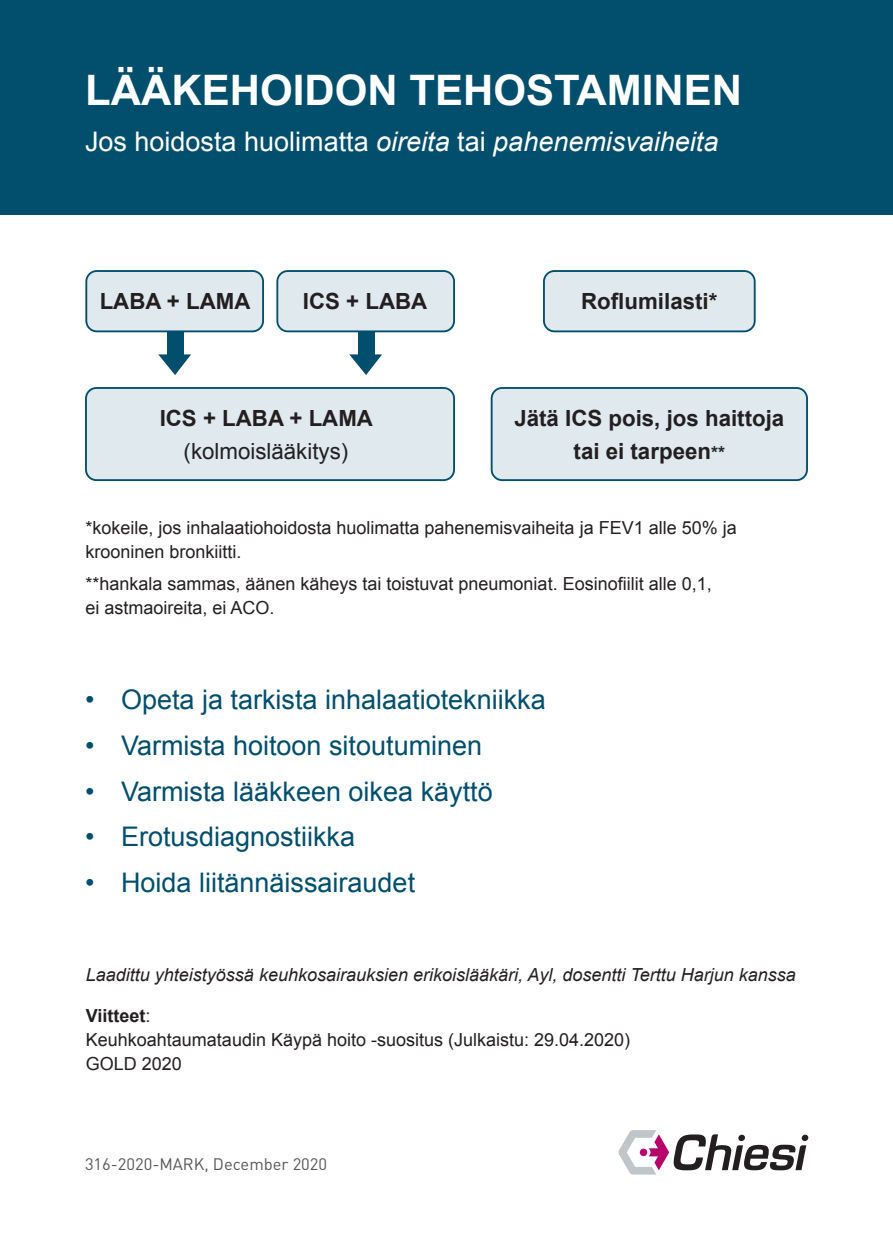
<style>
.page{position:relative;width:893px;height:1259px;background:#fff}
.page>*{position:absolute;margin:0;border:0;box-sizing:border-box;transform-origin:0 0}
.t1{font:700 42px "Arial";color:#fff}
.Brödtext__punkter{font:27px "Arial";color:#014e6d}
.Brödtext__punkter-2{font:27px "Arial";color:#fff}
.Brödtext_1{font:700 22.2px/33px "Arial";color:#231f20;text-align:center}
.Brödtext_1-2{font:22.2px "Arial";color:#231f20}
.Brödtext_1-3{font:18px/24px "Arial";color:#231f20}
.Brödtext__punkter-3{font:italic 18px "Arial";color:#231f20}
.Brödtext__punkter-4{font:18px/24px "Arial";color:#231f20}
.t2{font:16.5px "DIN";color:#57585a}
.s1{font-style:italic}
.s2{font-size:18px}
.s3{font-weight:700}
</style>
<div class="page">
<div style="left:0;top:0;width:893px;height:215px;background:#014e6d"></div>
<svg style="left:618px;top:1130px;width:188px;height:44px"></svg>
<div style="left:640px;top:1148px;width:7px;height:8px;background:#b6036c;border-radius:50%"></div>
<div style="left:738px;top:1134px;width:7px;height:7px;background:#231f20;border-radius:50%"></div>
<div style="left:802px;top:1134px;width:6px;height:7px;background:#231f20;border-radius:50%"></div>
<div style="left:167px;top:332px;width:16px;height:28px;background:#014e6d"></div>
<svg style="left:158px;top:354px;width:33px;height:21px"></svg>
<div style="left:358px;top:332px;width:16px;height:28px;background:#014e6d"></div>
<svg style="left:349px;top:354px;width:33px;height:21px"></svg>
<div style="left:86px;top:271px;width:177px;height:60px;background:#e0eaee;border-radius:11px"></div>
<div style="left:85px;top:270px;width:179px;height:62px;border:2px solid #014e6d;border-radius:11px"></div>
<div style="left:86px;top:388px;width:368px;height:92px;background:#e0eaee;border-radius:11px"></div>
<div style="left:85px;top:387px;width:370px;height:94px;border:2px solid #014e6d;border-radius:11px"></div>
<div style="left:492px;top:388px;width:315px;height:92px;background:#e0eaee;border-radius:11px"></div>
<div style="left:491px;top:387px;width:317px;height:94px;border:2px solid #014e6d;border-radius:11px"></div>
<div style="left:277px;top:271px;width:177px;height:60px;background:#e0eaee;border-radius:11px"></div>
<div style="left:276px;top:270px;width:179px;height:62px;border:2px solid #014e6d;border-radius:11px"></div>
<div style="left:544px;top:271px;width:211px;height:60px;background:#e0eaee;border-radius:11px"></div>
<div style="left:543px;top:270px;width:213px;height:62px;border:2px solid #014e6d;border-radius:11px"></div>
<p class="t1" style="left:85px;top:62px;width:659px">LÄÄKEHOIDON TEHOSTAMINEN</p>
<p class="Brödtext__punkter-2" style="left:85px;top:124px;width:635px">Jos hoidosta huolimatta <span class="s1">oireita</span> tai <span class="s1">pahenemisvaiheita</span></p>
<p class="Brödtext_1" style="left:100px;top:286px;width:152px">LABA + LAMA</p>
<p class="Brödtext_1" style="left:303px;top:286px;width:126px">ICS + LABA</p>
<p class="Brödtext_1" style="left:581px;top:286px;width:138px">Roflumilasti*</p>
<p class="Brödtext_1" style="left:160px;top:402px;width:215px">ICS + LABA + LAMA</p>
<p class="Brödtext_1-2" style="left:184px;top:436px;width:166px">(kolmoislääkitys)</p>
<p class="Brödtext_1" style="left:514px;top:402px;width:271px">Jätä ICS pois, jos haittoja tai ei tarpeen<span class="s2">**</span></p>
<p class="Brödtext_1-3" style="left:85px;top:515px;width:653px">*kokeile, jos inhalaatiohoidosta huolimatta pahenemisvaiheita ja FEV1 alle 50% ja krooninen bronkiitti.</p>
<p class="Brödtext_1-3" style="left:85px;top:572px;width:628px">**hankala sammas, äänen käheys tai toistuvat pneumoniat. Eosinofiilit alle 0,1, ei astmaoireita, ei ACO.</p>
<p class="Brödtext__punkter" style="left:85px;top:682px;width:462px">• Opeta ja tarkista inhalaatiotekniikka</p>
<p class="Brödtext__punkter" style="left:85px;top:728px;width:399px">• Varmista hoitoon sitoutuminen</p>
<p class="Brödtext__punkter" style="left:85px;top:773px;width:409px">• Varmista lääkkeen oikea käyttö</p>
<p class="Brödtext__punkter" style="left:85px;top:819px;width:272px">• Erotusdiagnostiikka</p>
<p class="Brödtext__punkter" style="left:85px;top:865px;width:332px">• Hoida liitännäissairaudet</p>
<p class="Brödtext__punkter-3" style="left:86px;top:962px;width:711px">Laadittu yhteistyössä keuhkosairauksien erikoislääkäri, Ayl, dosentti Terttu Harjun kanssa</p>
<p class="Brödtext__punkter-4" style="left:86px;top:1003px;width:546px"><span class="s3">Viitteet</span>:<br>Keuhkoahtaumataudin Käypä hoito -suositus (Julkaistu: 29.04.2020)<br>GOLD 2020</p>
<p class="t2" style="left:85px;top:1154px;width:244px">316-2020-MARK, December 2020</p>
</div>
